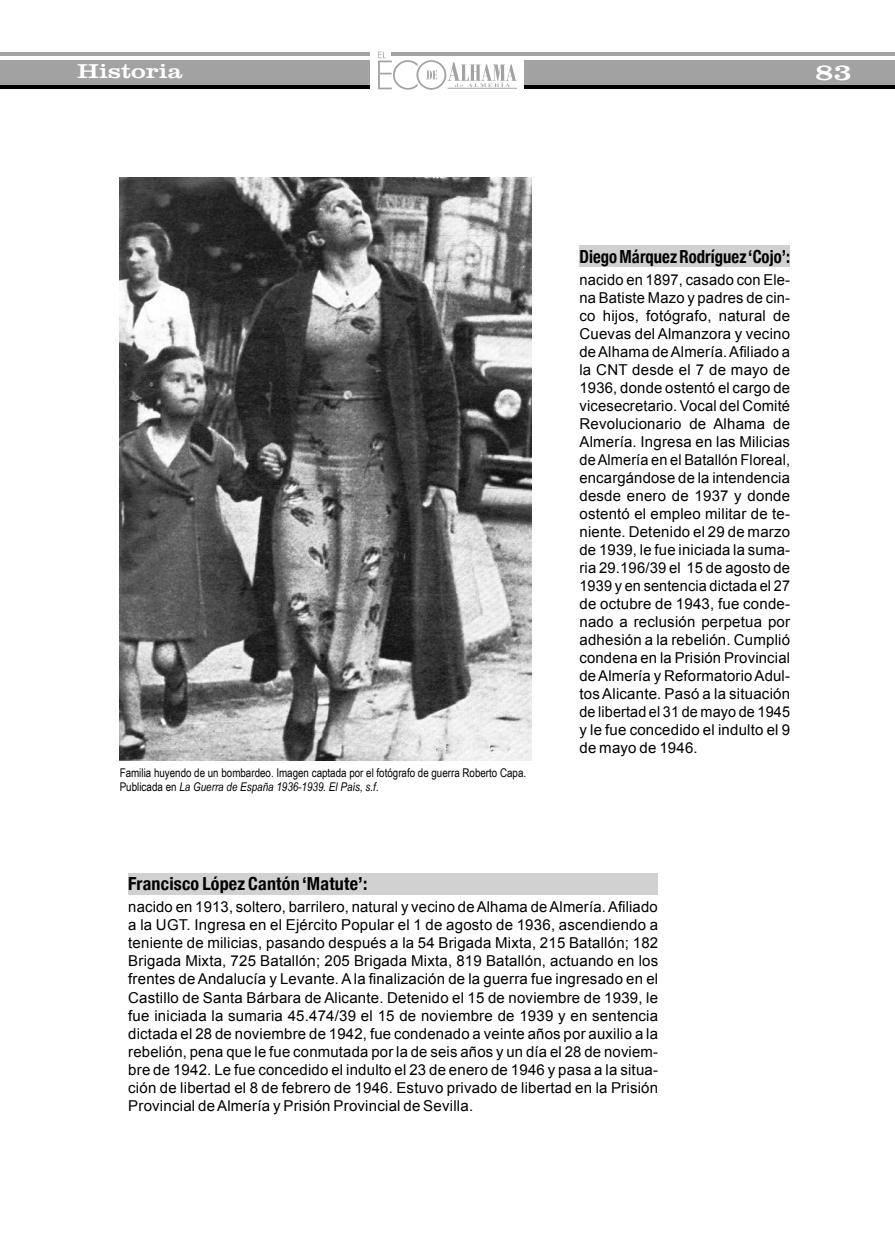
<style>
.page{position:relative;width:895px;height:1260px;background:#fff}
.page>*{position:absolute;margin:0;border:0;box-sizing:border-box;transform-origin:0 0}
.t1{font:24px "Clarendon";color:#fff;scale:1.25 1}
.t2{font:21px "Clarendon";color:#fff;scale:1.25 1}
.t3{font:700 condensed 18px "Helvetica Neue";color:#000}
.t4{font:700 condensed 18px "Helvetica Neue";color:#000;scale:.92 1}
.t5{font:15px/18px "Arial";letter-spacing:.015em;color:#000;text-align:justify}
.t6{font:12px/14.4px "Arial Narrow";color:#000}
.s1{font-style:italic}
</style>
<div class="page">
<svg style="left:378px;top:52px;width:138px;height:38px"></svg>
<hr style="left:447px;top:88px;width:69px;height:1px;background:#a2a2a2">
<hr style="left:1px;top:52px;width:369px;height:4px;background:#a2a2a2">
<div style="left:1px;top:60px;width:369px;height:25px;background:#a2a2a2"></div>
<hr style="left:1px;top:85px;width:369px;height:4px;background:#000">
<svg style="left:0;top:52px;width:1px;height:37px"></svg>
<hr style="left:391px;top:52px;width:503px;height:4px;background:#a2a2a2">
<div style="left:524px;top:60px;width:370px;height:25px;background:#a2a2a2"></div>
<hr style="left:524px;top:85px;width:370px;height:4px;background:#000">
<div style="left:128px;top:872px;width:529px;height:21px;background:#d1d1d1"></div>
<img style="left:120px;top:177px;width:411px;height:582px">
<div style="left:579px;top:245px;width:210px;height:21px;background:#d1d1d1"></div>
<h2 class="t2" style="left:77px;top:59px;width:85px">Historia</h2>
<h1 class="t1" style="left:814px;top:57px;width:31px">83</h1>
<p class="t6" style="left:120px;top:764px;width:408px">Familia huyendo de un bombardeo. Imagen captada por el fotógrafo de guerra Roberto Capa.<br>Publicada en <span class="s1">La Guerra de España 1936-1939. El País, s.f.</span></p>
<p class="t4" style="left:579px;top:241px;width:230px">Diego Márquez Rodríguez ‘Cojo’:</p>
<p class="t5" style="left:579px;top:270px;width:212px">nacido en 1897, casado con Ele&shy;na Batiste Mazo y padres de cin&shy;co hijos, fotógrafo, natural de Cuevas del Almanzora y vecino de Alhama de Almería. Afiliado a la CNT desde el 7 de mayo de 1936, donde ostentó el cargo de vicesecretario. Vocal del Comité Revolucionario de Alhama de Almería. Ingresa en las Milicias de Almería en el Batallón Floreal, encargándose de la intendencia desde enero de 1937 y donde ostentó el empleo militar de te&shy;niente. Detenido el 29 de marzo de 1939, le fue iniciada la suma&shy;ria 29.196/39 el 15 de agosto de 1939 y en sentencia dictada el 27 de octubre de 1943, fue conde&shy;nado a reclusión perpetua por adhesión a la rebelión. Cumplió condena en la Prisión Provincial de Almería y Reformatorio Adul&shy;tos Alicante. Pasó a la situación de libertad el 31 de mayo de 1945 y le fue concedido el indulto el 9 de mayo de 1946.</p>
<p class="t3" style="left:128px;top:868px;width:240px">Francisco López Cantón ‘Matute’:</p>
<p class="t5" style="left:128px;top:898px;width:531px">nacido en 1913, soltero, barrilero, natural y vecino de Alhama de Almería. Afiliado a la UGT. Ingresa en el Ejército Popular el 1 de agosto de 1936, ascendiendo a teniente de milicias, pasando después a la 54 Brigada Mixta, 215 Batallón; 182<br>Brigada Mixta, 725 Batallón; 205 Brigada Mixta, 819 Batallón, actuando en los frentes de Andalucía y Levante. A la finalización de la guerra fue ingresado en el Castillo de Santa Bárbara de Alicante. Detenido el 15 de noviembre de 1939, le fue iniciada la sumaria 45.474/39 el 15 de noviembre de 1939 y en sentencia dictada el 28 de noviembre de 1942, fue condenado a veinte años por auxilio a la rebelión, pena que le fue conmutada por la de seis años y un día el 28 de noviem&shy;bre de 1942. Le fue concedido el indulto el 23 de enero de 1946 y pasa a la situa&shy;ción de libertad el 8 de febrero de 1946. Estuvo privado de libertad en la Prisión Provincial de Almería y Prisión Provincial de Sevilla.</p>
</div>
